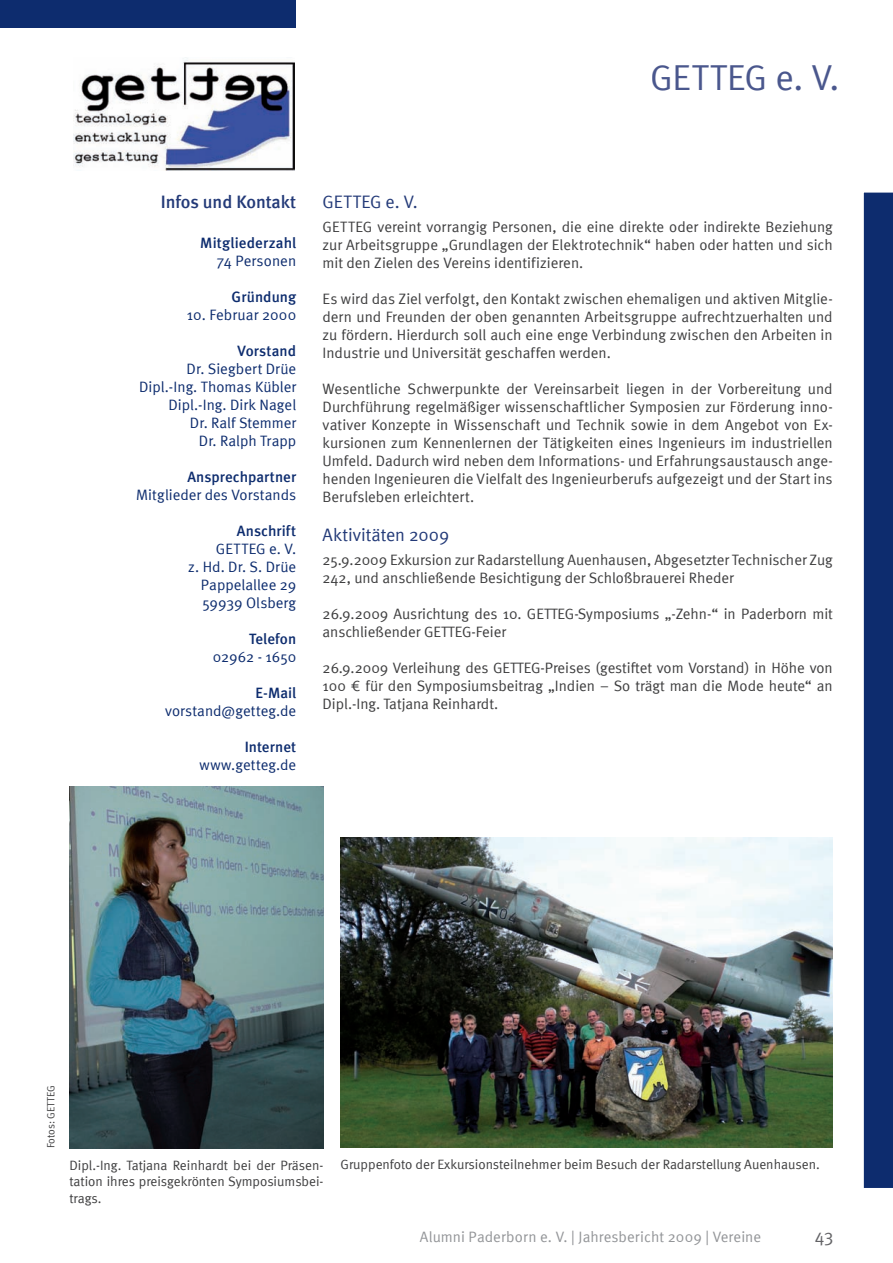
<style>
.page{position:relative;width:893px;height:1263px;background:#fff}
.page>*{position:absolute;margin:0;border:0;box-sizing:border-box;transform-origin:0 0}
.t1{font:36px "Meta Normal";letter-spacing:.02em;color:#4a578d}
.t2{font:18px "Meta Normal";letter-spacing:.005em;color:#233a78}
.t3{font:500 18px "Meta";color:#233a78}
.t4{font:18px "Meta Normal";color:#636366}
.t5{font:15px/18px "Meta Normal";color:#3e3e3f;text-align:justify}
.t6{font:15px/18px "Meta Normal";letter-spacing:.005em;color:#0d2c6e;text-align:right}
.t7{font:500 15px "Meta";letter-spacing:.005em;color:#0d2c6e}
.t8{font:15px "Meta Normal";letter-spacing:.005em;color:#939598}
.t9{font:13.5px/16.2px "Meta Normal";color:#3e3e3f;text-align:justify}
.t10{font:10.5px "Meta Normal";letter-spacing:-.005em;color:#3e3e3f}
</style>
<div class="page">
<div style="left:0;top:0;width:296px;height:27px;background:#0d2c6e"></div>
<div style="left:863px;top:192px;width:30px;height:996px;background:#0d2c6e"></div>
<img style="left:73px;top:57px;width:221px;height:113px">
<img style="left:69px;top:787px;width:255px;height:361px">
<img style="left:340px;top:837px;width:493px;height:310px">
<h1 class="t1" style="left:650px;top:56px;width:191px">GETTEG e. V.</h1>
<p class="t3" style="left:161px;top:192px;width:137px">Infos und Kontakt</p>
<p class="t7" style="left:200px;top:234px;width:97px">Mitgliederzahl</p>
<p class="t6" style="left:217px;top:251px;width:81px">74 Personen</p>
<p class="t7" style="left:232px;top:288px;width:66px">Gründung</p>
<p class="t6" style="left:187px;top:305px;width:111px">10. Februar 2000</p>
<p class="t7" style="left:238px;top:342px;width:60px">Vorstand</p>
<p class="t6" style="left:139px;top:359px;width:159px">Dr. Siegbert Drüe<br>Dipl.-Ing. Thomas Kübler<br>Dipl.-Ing. Dirk Nagel<br>Dr. Ralf Stemmer<br>Dr. Ralph Trapp</p>
<p class="t7" style="left:187px;top:468px;width:110px">Ansprechpartner</p>
<p class="t6" style="left:136px;top:485px;width:162px">Mitglieder des Vorstands</p>
<p class="t7" style="left:237px;top:522px;width:61px">Anschrift</p>
<p class="t6" style="left:188px;top:539px;width:109px">GETTEG e. V.<br>z. Hd. Dr. S. Drüe<br>Pappelallee 29<br>59939 Olsberg</p>
<p class="t7" style="left:249px;top:630px;width:49px">Telefon</p>
<p class="t6" style="left:213px;top:647px;width:85px">02962 - 1650</p>
<p class="t7" style="left:256px;top:684px;width:42px">E-Mail</p>
<p class="t6" style="left:165px;top:701px;width:133px">vorstand@getteg.de</p>
<p class="t7" style="left:245px;top:738px;width:53px">Internet</p>
<p class="t6" style="left:199px;top:755px;width:98px">www.getteg.de</p>
<p class="t2" style="left:323px;top:191px;width:97px">GETTEG e. V.</p>
<p class="t5" style="left:323px;top:217px;width:512px">GETTEG vereint vorrangig Personen, die eine direkte oder indirekte Beziehung zur Arbeitsgruppe „Grundlagen der Elektrotechnik“ haben oder hatten und sich mit den Zielen des Vereins identifizieren.</p>
<p class="t5" style="left:323px;top:289px;width:512px">Es wird das Ziel verfolgt, den Kontakt zwischen ehemaligen und aktiven Mitglie&shy;dern und Freunden der oben genannten Arbeitsgruppe aufrechtzuerhalten und zu fördern. Hierdurch soll auch eine enge Verbindung zwischen den Arbeiten in Industrie und Universität geschaffen werden.</p>
<p class="t5" style="left:323px;top:379px;width:512px">Wesentliche Schwerpunkte der Vereinsarbeit liegen in der Vorbereitung und Durchführung regelmäßiger wissenschaftlicher Symposien zur Förderung inno&shy;vativer Konzepte in Wissenschaft und Technik sowie in dem Angebot von Ex&shy;kursionen zum Kennenlernen der Tätigkeiten eines Ingenieurs im industriellen Umfeld. Dadurch wird neben dem Informations- und Erfahrungsaustausch ange&shy;henden Ingenieuren die Vielfalt des Ingenieurberufs aufgezeigt und der Start ins Berufsleben erleichtert.</p>
<p class="t2" style="left:323px;top:525px;width:128px">Aktivitäten 2009</p>
<p class="t5" style="left:323px;top:551px;width:512px">25.9.2009 Exkursion zur Radarstellung Auenhausen, Abgesetzter Technischer Zug<br>242, und anschließende Besichtigung der Schloßbrauerei Rheder</p>
<p class="t5" style="left:323px;top:605px;width:512px">26.9.2009 Ausrichtung des 10. GETTEG-Symposiums „-Zehn-“ in Paderborn mit anschließender GETTEG-Feier</p>
<p class="t5" style="left:323px;top:659px;width:512px">26.9.2009 Verleihung des GETTEG-Preises (gestiftet vom Vorstand) in Höhe von 100 € für den Symposiumsbeitrag „Indien – So trägt man die Mode heute“ an Dipl.-Ing. Tatjana Reinhardt.</p>
<p class="t10" style="left:45px;top:1148px;width:64px;rotate:-90deg">Fotos: GETTEG</p>
<p class="t9" style="left:69px;top:1157px;width:256px">Dipl.-Ing. Tatjana Reinhardt bei der Präsen&shy;tation ihres preisgekrönten Symposiumsbei&shy;trags.</p>
<p class="t9" style="left:341px;top:1156px;width:481px">Gruppenfoto der Exkursionsteilnehmer beim Besuch der Radarstellung Auenhausen.</p>
<p class="t8" style="left:420px;top:1228px;width:343px">Alumni Paderborn e. V. | Jahresbericht 2009 | Vereine</p>
<p class="t4" style="left:815px;top:1225px;width:20px">43</p>
</div>
